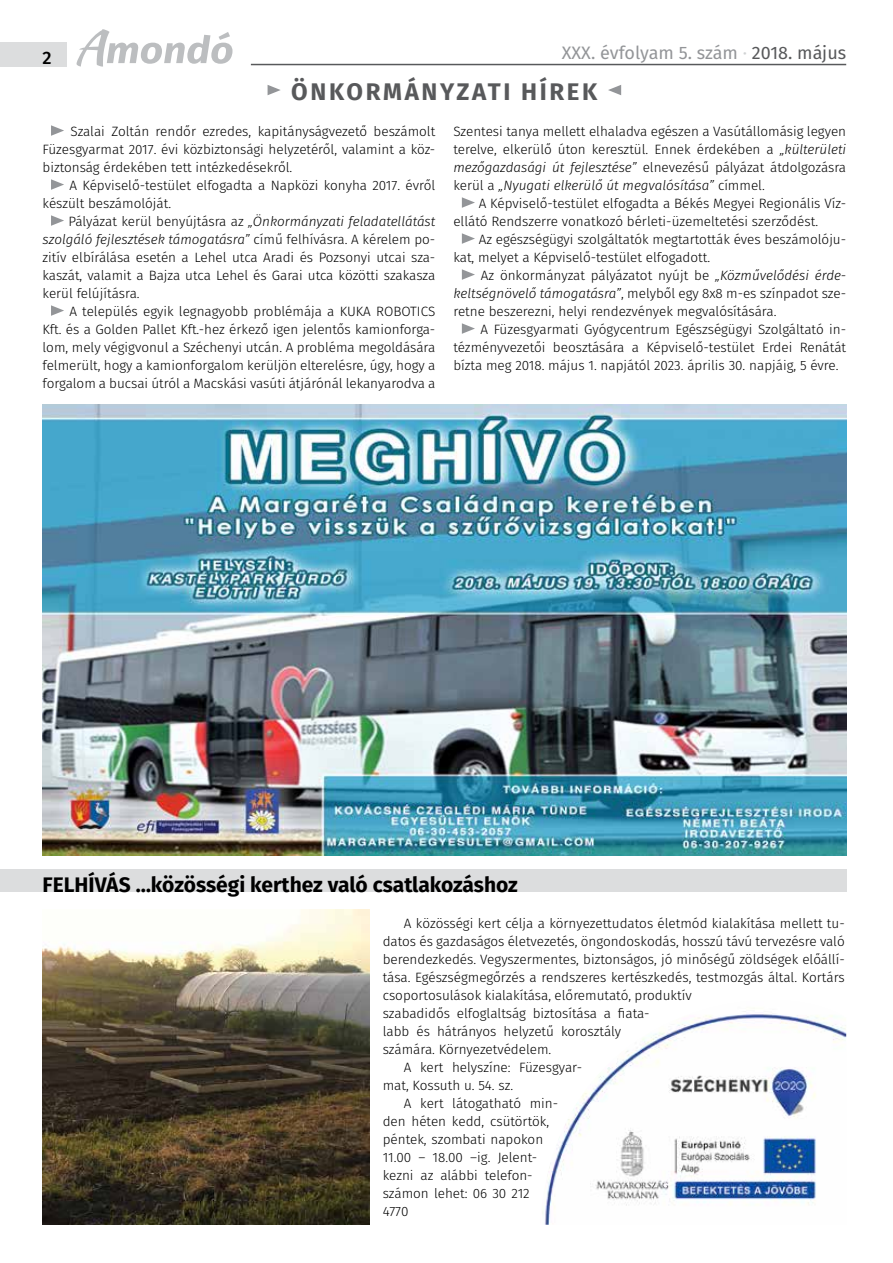
<style>
.page{position:relative;width:893px;height:1263px;background:#fff}
.page>*{position:absolute;margin:0;border:0;box-sizing:border-box;transform-origin:0 0}
.t1{font:700 24px "Fira Sans";letter-spacing:.11em;color:#58595b}
.t2{font:700 21px "Fira Sans";color:#000}
.t3{font:18px "Fira Sans";color:#939598}
.t4{font:500 18px "Fira Sans";color:#000}
.t5{font:300 13.5px/18px "Fira Sans";color:#000;text-align:justify}
.s1{color:#d1d3d4}
.s2{color:#58595b}
.s3{font-style:italic}
</style>
<div class="page">
<div style="left:0;top:43px;width:66px;height:24px;background:#dcddde"></div>
<svg style="left:77px;top:29px;width:156px;height:38px"></svg>
<hr style="left:251px;top:64px;width:595px;height:1px;background:#58595b">
<svg style="left:268px;top:85px;width:13px;height:10px"></svg>
<svg style="left:608px;top:85px;width:13px;height:10px"></svg>
<svg style="left:51px;top:125px;width:13px;height:11px"></svg>
<svg style="left:51px;top:179px;width:13px;height:11px"></svg>
<svg style="left:51px;top:215px;width:13px;height:11px"></svg>
<svg style="left:51px;top:305px;width:13px;height:11px"></svg>
<svg style="left:462px;top:197px;width:13px;height:11px"></svg>
<svg style="left:462px;top:233px;width:13px;height:11px"></svg>
<svg style="left:462px;top:269px;width:13px;height:11px"></svg>
<svg style="left:462px;top:323px;width:13px;height:11px"></svg>
<img style="left:43px;top:404px;width:803px;height:452px">
<div style="left:0;top:869px;width:846px;height:23px;background:#dcddde"></div>
<img style="left:43px;top:910px;width:327px;height:315px">
<img style="left:545px;top:1011px;width:301px;height:214px">
<h3 class="t4" style="left:43px;top:43px;width:11px">2</h3>
<h3 class="t3" style="left:562px;top:39px;width:286px">XXX. évfolyam 5. szám <span class="s1">·</span> <span class="s2">2018. május</span></h3>
<h1 class="t1" style="left:291px;top:71px;width:308px">Önkormányzati hírek</h1>
<p class="t5" style="left:43px;top:122px;width:394px;text-indent:28px">Szalai Zoltán rendőr ezredes, kapitányságvezető beszámolt Füzesgyarmat 2017. évi közbiztonsági helyzetéről, valamint a köz&shy;biztonság érdekében tett intézkedésekről.</p>
<p class="t5" style="left:43px;top:176px;width:394px;text-indent:27px">A Képviselő-testület elfogadta a Napközi konyha 2017. évről készült beszámolóját.</p>
<p class="t5" style="left:43px;top:212px;width:394px;text-indent:26px">Pályázat kerül benyújtásra az <span class="s3">„Önkormányzati feladatellátást szolgáló fejlesztések támogatásra”</span> című felhívásra. A kérelem po&shy;zitív elbírálása esetén a Lehel utca Aradi és Pozsonyi utcai sza&shy;kaszát, valamit a Bajza utca Lehel és Garai utca közötti szakasza kerül felújításra.</p>
<p class="t5" style="left:43px;top:302px;width:394px;text-indent:27px">A település egyik legnagyobb problémája a KUKA ROBOTICS Kft. és a Golden Pallet Kft.-hez érkező igen jelentős kamionforga&shy;lom, mely végigvonul a Széchenyi utcán. A probléma megoldására felmerült, hogy a kamionforgalom kerüljön elterelésre, úgy, hogy a forgalom a bucsai útról a Macskási vasúti átjárónál lekanyarodva a</p>
<p class="t5" style="left:453px;top:122px;width:394px">Szentesi tanya mellett elhaladva egészen a Vasútállomásig legyen terelve, elkerülő úton keresztül. Ennek érdekében a <span class="s3">„külterületi mezőgazdasági út fejlesztése”</span> elnevezésű pályázat átdolgozásra kerül a <span class="s3">„Nyugati elkerülő út megvalósítása”</span> címmel.</p>
<p class="t5" style="left:453px;top:194px;width:394px;text-indent:25px">A Képviselő-testület elfogadta a Békés Megyei Regionális Víz&shy;ellátó Rendszerre vonatkozó bérleti-üzemeltetési szerződést.</p>
<p class="t5" style="left:453px;top:230px;width:394px;text-indent:25px">Az egészségügyi szolgáltatók megtartották éves beszámolóju&shy;kat, melyet a Képviselő-testület elfogadott.</p>
<p class="t5" style="left:453px;top:266px;width:394px;text-indent:27px">Az önkormányzat pályázatot nyújt be <span class="s3">„Közművelődési érde&shy;keltségnövelő támogatásra”</span>, melyből egy 8x8 m-es színpadot sze&shy;retne beszerezni, helyi rendezvények megvalósítására.</p>
<p class="t5" style="left:453px;top:320px;width:394px;text-indent:27px">A Füzesgyarmati Gyógycentrum Egészségügyi Szolgáltató in&shy;tézményvezetői beosztására a Képviselő-testület Erdei Renátát bízta meg 2018. május 1. napjától 2023. április 30. napjáig, 5 évre.</p>
<h2 class="t2" style="left:43px;top:867px;width:477px">FELHÍVÁS …közösségi kerthez való csatlakozáshoz</h2>
<p class="t5" style="left:404px;top:914px;width:442px">A közösségi kert célja a környezettudatos életmód kialakítása mellett tu-</p>
<p class="t5" style="left:383px;top:932px;width:464px">datos és gazdaságos életvezetés, öngondoskodás, hosszú távú tervezésre való</p>
<p class="t5" style="left:383px;top:950px;width:464px">berendezkedés. Vegyszermentes, biztonságos, jó minőségű zöldségek előállí-</p>
<p class="t5" style="left:383px;top:968px;width:464px">tása. Egészségmegőrzés a rendszeres kertészkedés, testmozgás által. Kortárs</p>
<p class="t5" style="left:383px;top:986px;width:310px">csoportosulások kialakítása, előremutató, produktív</p>
<p class="t5" style="left:383px;top:1004px;width:269px">szabadidős elfoglaltság biztosítása a fiata-</p>
<p class="t5" style="left:383px;top:1022px;width:240px">labb és hátrányos helyzetű korosztály</p>
<p class="t5" style="left:383px;top:1040px;width:170px">számára. Környezetvédelem.</p>
<p class="t5" style="left:404px;top:1058px;width:180px">A kert helyszíne: Füzesgyar-</p>
<p class="t5" style="left:383px;top:1076px;width:132px">mat, Kossuth u. 54. sz.</p>
<p class="t5" style="left:404px;top:1094px;width:156px">A kert látogatható min-</p>
<p class="t5" style="left:383px;top:1112px;width:168px">den héten kedd, csütörtök,</p>
<p class="t5" style="left:383px;top:1130px;width:162px">péntek, szombati napokon</p>
<p class="t5" style="left:383px;top:1148px;width:156px">11.00 – 18.00 –ig. Jelent-</p>
<p class="t5" style="left:383px;top:1166px;width:151px">kezni az alábbi telefon-</p>
<p class="t5" style="left:383px;top:1184px;width:149px">számon lehet: 06 30 212</p>
<p class="t5" style="left:383px;top:1202px;width:27px">4770</p>
</div>
